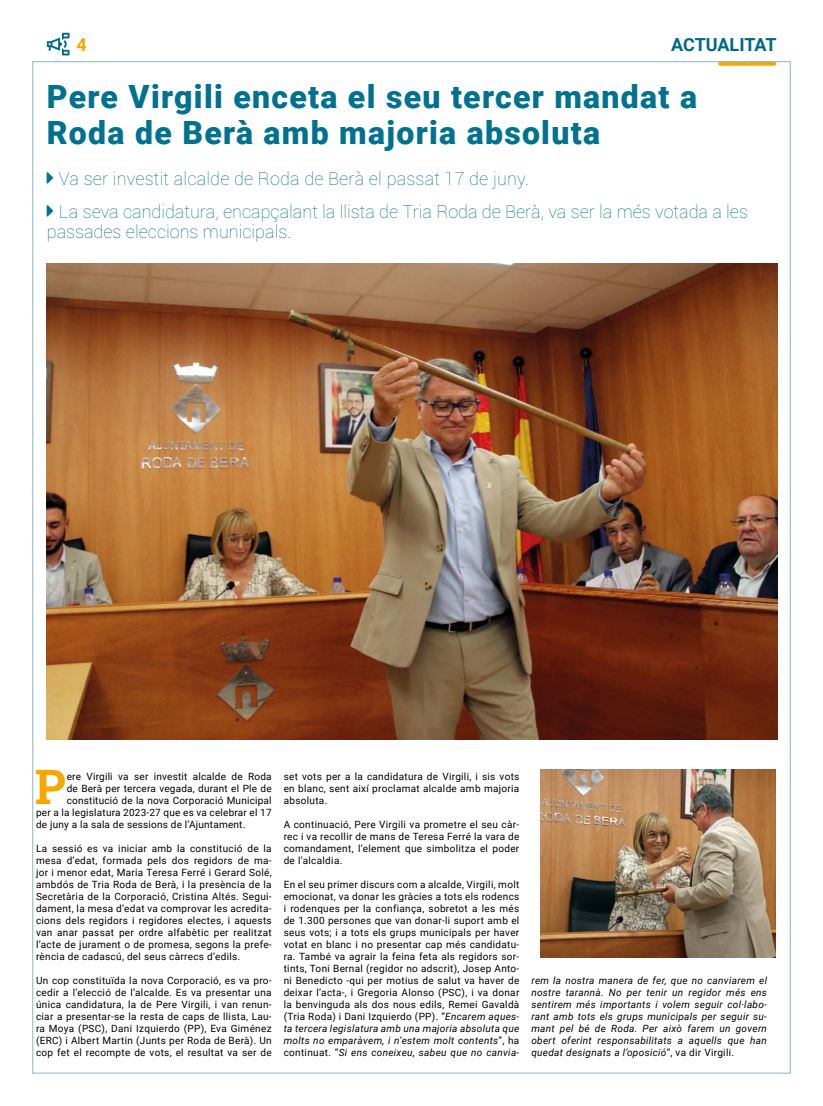
<style>
.page{position:relative;width:823px;height:1106px;background:#fff}
.page>*{position:absolute;margin:0;border:0;box-sizing:border-box;transform-origin:0 0}
._1º_parrafo_TEXTO_CO{font:700 48px "Roboto Slab";color:#f6a800}
.TITULO{font:900 32px/36px "Roboto";letter-spacing:.04em;color:#007290}
.SUBTITULO{font:100 18px/20px "Roboto";color:#007290}
.t1{font:700 18px "Roboto";letter-spacing:-.01em;color:#006983}
.t2{font:700 18px "Roboto";color:#f6a800}
.TEXTO_CORRIDO{font:10px/12px "Roboto";letter-spacing:.03em;color:#000;text-align:justify}
.TEXTO_CORRIDO-2{font:italic 10px/12px "Roboto";letter-spacing:.03em;color:#000;text-align:justify}
._1º_parrafo_TEXTO_CO-2{font:10px "Roboto";letter-spacing:.02em;color:#000}
.s1{font-style:italic}
.s2{font-style:normal}
</style>
<div class="page">
<svg style="left:719px;top:64px;width:54px;height:2px"></svg>
<svg style="left:47px;top:33px;width:22px;height:22px"></svg>
<img style="left:47px;top:264px;width:729px;height:476px">
<img style="left:540px;top:770px;width:235px;height:187px">
<h3 class="t2" style="left:77px;top:32px;width:12px">4</h3>
<h3 class="t1" style="left:670px;top:32px;width:107px">ACTUALITAT</h3>
<p class="TITULO" style="left:47px;top:77px;width:651px">Pere Virgili enceta el seu tercer mandat a<br>Roda de Berà amb majoria absoluta</p>
<p class="SUBTITULO" style="left:59px;top:168px;width:471px">Va ser investit alcalde de Roda de Berà el passat 17 de juny.</p>
<p class="SUBTITULO" style="left:47px;top:201px;width:702px;text-indent:12px">La seva candidatura, encapçalant la llista de Tria Roda de Berà, va ser la més votada a les passades eleccions municipals.</p>
<p class="_1º_parrafo_TEXTO_CO" style="left:35px;top:754px;width:33px">P</p>
<p class="_1º_parrafo_TEXTO_CO-2" style="left:67px;top:769px;width:206px">ere Virgili va ser investit alcalde de Roda</p>
<p class="_1º_parrafo_TEXTO_CO-2" style="left:67px;top:781px;width:206px">de Berà per tercera vegada, durant el Ple de</p>
<p class="_1º_parrafo_TEXTO_CO-2" style="left:67px;top:793px;width:206px">constitució de la nova Corporació Municipal</p>
<p class="_1º_parrafo_TEXTO_CO-2" style="left:36px;top:805px;width:237px">per a la legislatura 2023-27 que es va celebrar el 17</p>
<p class="_1º_parrafo_TEXTO_CO-2" style="left:36px;top:817px;width:211px">de juny a la sala de sessions de l’Ajuntament.</p>
<p class="TEXTO_CORRIDO" style="left:36px;top:842px;width:237px">La sessió es va iniciar amb la constitució de la mesa d’edat, formada pels dos regidors de ma&shy;jor i menor edat, Maria Teresa Ferré i Gerard Solé, ambdós de Tria Roda de Berà, i la presència de la Secretària de la Corporació, Cristina Altés. Segui&shy;dament, la mesa d’edat va comprovar les acredita&shy;cions dels regidors i regidores electes, i aquests van anar passat per ordre alfabètic per realitzat l’acte de jurament o de promesa, segons la prefe&shy;rència de cadascú, del seus càrrecs d’edils.</p>
<p class="TEXTO_CORRIDO" style="left:36px;top:974px;width:237px">Un cop constituïda la nova Corporació, es va pro&shy;cedir a l’elecció de l’alcalde. Es va presentar una única candidatura, la de Pere Virgili, i van renun&shy;ciar a presentar-se la resta de caps de llista, Lau&shy;ra Moya (PSC), Dani Izquierdo (PP), Eva Giménez (ERC) i Albert Martin (Junts per Roda de Berà). Un cop fet el recompte de vots, el resultat va ser de</p>
<p class="TEXTO_CORRIDO" style="left:283px;top:770px;width:237px">set vots per a la candidatura de Virgili, i sis vots en blanc, sent així proclamat alcalde amb majoria absoluta.</p>
<p class="TEXTO_CORRIDO" style="left:283px;top:818px;width:237px">A continuació, Pere Virgili va prometre el seu càr&shy;rec i va recollir de mans de Teresa Ferré la vara de comandament, l’element que simbolitza el poder de l’alcaldia.</p>
<p class="TEXTO_CORRIDO" style="left:283px;top:878px;width:237px">En el seu primer discurs com a alcalde, Virgili, molt emocionat, va donar les gràcies a tots els rodencs i rodenques per la confiança, sobretot a les més de 1.300 persones que van donar-li suport amb el seus vots; i a tots els grups municipals per haver votat en blanc i no presentar cap més candidatu&shy;ra. També va agrair la feina feta als regidors sor&shy;tints, Toni Bernal (regidor no adscrit), Josep Anto&shy;ni Benedicto -qui per motius de salut va haver de deixar l’acta-, i Gregoria Alonso (PSC), i va donar la benvinguda als dos nous edils, Remei Gavaldà (Tria Roda) i Dani Izquierdo (PP). “<span class="s1">Encarem aques&shy;ta tercera legislatura amb una majoria absoluta que molts no emparàvem, i n’estem molt contents</span>”, ha continuat. “<span class="s1">Si ens coneixeu, sabeu que no canvia-</span></p>
<p class="TEXTO_CORRIDO-2" style="left:531px;top:974px;width:237px">rem la nostra manera de fer, que no canviarem el nostre tarannà. No per tenir un regidor més ens sentirem més importants i volem seguir col·labo&shy;rant amb tots els grups municipals per seguir su&shy;mant pel bé de Roda. Per això farem un govern obert oferint responsabilitats a aquells que han quedat designats a l’oposició<span class="s2">”, va dir Virgili.</span></p>
</div>
